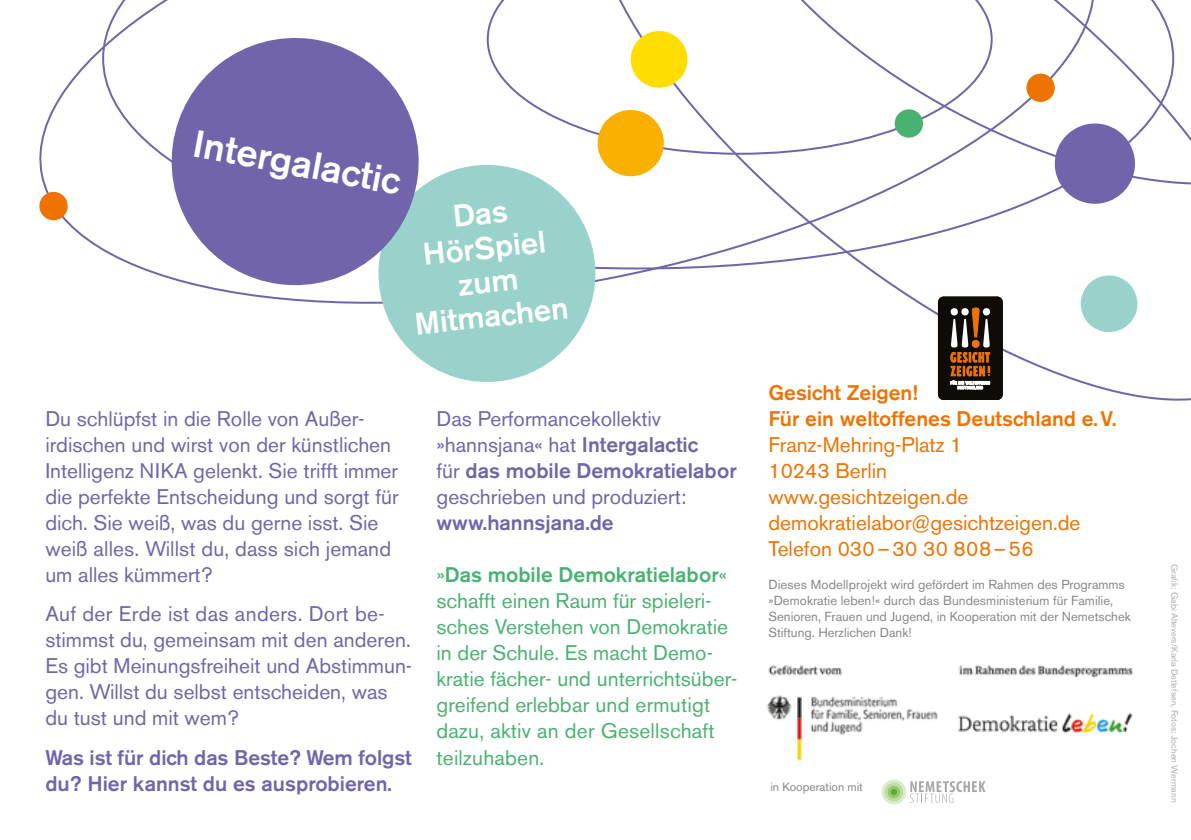
<style>
.page{position:relative;width:1191px;height:840px;background:#fff}
.page>*{position:absolute;margin:0;border:0;box-sizing:border-box;transform-origin:0 0}
.t1{font:500 38px "Akzidenz Grotesk BE";color:#fff}
.t2{font:500 31px/34.2px "Akzidenz Grotesk BE";color:#fff;text-align:center}
.t3{font:21px/26px "Akzidenz Grotesk BE";color:#7264aa}
.t4{font:21px/26px "Akzidenz Grotesk BE";color:#4ab271}
.t5{font:21px/26px "Akzidenz Grotesk BE";color:#ee7303}
.t6{font:500 21px/26px "Akzidenz Grotesk BE";color:#7264aa}
.t7{font:500 21px/26px "Akzidenz Grotesk BE";color:#ee7303}
.t8{font:13px/16px "Akzidenz Grotesk BE";color:#878787}
.t9{font:12px "Akzidenz Grotesk BE";color:#878787}
.t10{font:9px "Akzidenz Grotesk BE";color:#aeaeae}
.s1{font-weight:500}
</style>
<div class="page">
<svg style="left:39px;top:0;width:509px;height:304px"></svg>
<img style="left:767px;top:665px;width:366px;height:117px">
<svg style="left:910px;top:780px;width:75px;height:22px"></svg>
<div style="left:881px;top:779px;width:25px;height:25px;background:#ddebd0;border-radius:50%"></div>
<svg style="left:884px;top:782px;width:19px;height:19px"></svg>
<svg style="left:887px;top:785px;width:13px;height:12px"></svg>
<svg style="left:890px;top:788px;width:7px;height:6px"></svg>
<div style="left:378px;top:165px;width:217px;height:217px;background:#99d1cb;border-radius:50%"></div>
<svg style="left:164px;top:30px;width:262px;height:263px;fill:#7264aa"></svg>
<svg style="left:487px;top:0;width:61px;height:155px"></svg>
<svg style="left:548px;top:0;width:643px;height:401px"></svg>
<svg style="left:594px;top:106px;width:73px;height:73px"></svg>
<svg style="left:628px;top:28px;width:62px;height:63px"></svg>
<svg style="left:1050px;top:119px;width:89px;height:89px"></svg>
<div style="left:894px;top:109px;width:29px;height:29px;background:#4ab271;border-radius:50%"></div>
<svg style="left:39px;top:190px;width:30px;height:31px"></svg>
<svg style="left:1025px;top:72px;width:31px;height:31px"></svg>
<div style="left:938px;top:296px;width:64px;height:104px;background:#0f0b06;border-radius:6px"></div>
<svg style="left:950px;top:307px;width:40px;height:82px"></svg>
<h1 class="t1" style="left:198px;top:119px;width:212px;rotate:11deg">Intergalactic</h1>
<h2 class="t2" style="left:402px;top:204px;width:156px;rotate:-6deg">Das<br>HörSpiel zum<br>Mitmachen</h2>
<p class="t3" style="left:45px;top:405px;width:355px">Du schlüpfst in die Rolle von Außer&shy;irdischen und wirst von der künstlichen Intelligenz NIKA gelenkt. Sie trifft immer die perfekte Entscheidung und sorgt für dich. Sie weiß, was du gerne isst. Sie weiß alles. Willst du, dass sich jemand um alles kümmert?</p>
<p class="t3" style="left:45px;top:600px;width:368px">Auf der Erde ist das anders. Dort be&shy;stimmst du, gemeinsam mit den anderen.<br>Es gibt Meinungsfreiheit und Abstimmun&shy;gen. Willst du selbst entscheiden, was du tust und mit wem?</p>
<p class="t6" style="left:45px;top:743px;width:368px">Was ist für dich das Beste? Wem folgst du? Hier kannst du es ausprobieren.</p>
<p class="t3" style="left:436px;top:405px;width:302px">Das Performancekollektiv »hannsjana« hat <span class="s1">Intergalactic<br></span>für <span class="s1">das mobile Demokratielabor </span>geschrieben und produziert:</p>
<p class="t6" style="left:436px;top:509px;width:179px">www.hannsjana.de</p>
<p class="t4" style="left:436px;top:561px;width:302px">»<span class="s1">Das mobile Demokratielabor</span>« schafft einen Raum für spieleri&shy;sches Verstehen von Demokratie in der Schule. Es macht Demo&shy;kratie fächer- und unterrichtsüber&shy;greifend erlebbar und ermutigt dazu, aktiv an der Gesellschaft teilzuhaben.</p>
<p class="t7" style="left:768px;top:379px;width:349px">Gesicht Zeigen!<br>Für ein weltoffenes Deutschland e.V.</p>
<p class="t5" style="left:768px;top:431px;width:313px">Franz-Mehring-Platz 1<br>10243 Berlin www.gesichtzeigen.de demokratielabor@gesichtzeigen.de<br>Telefon 030–30 30 808–56</p>
<p class="t8" style="left:768px;top:576px;width:364px">Dieses Modellprojekt wird gefördert im Rahmen des Programms »Demokratie leben!« durch das Bundesministerium für Familie, Senioren, Frauen und Jugend, in Kooperation mit der Nemetschek Stiftung. Herzlichen Dank!</p>
<p class="t9" style="left:770px;top:779px;width:94px">in Kooperation mit</p>
<p class="t10" style="left:1180px;top:563px;width:240px;rotate:90deg">Grafik: Gabi Altevers/Karla Detlefsen, Fotos: Jochen Wermann</p>
</div>
